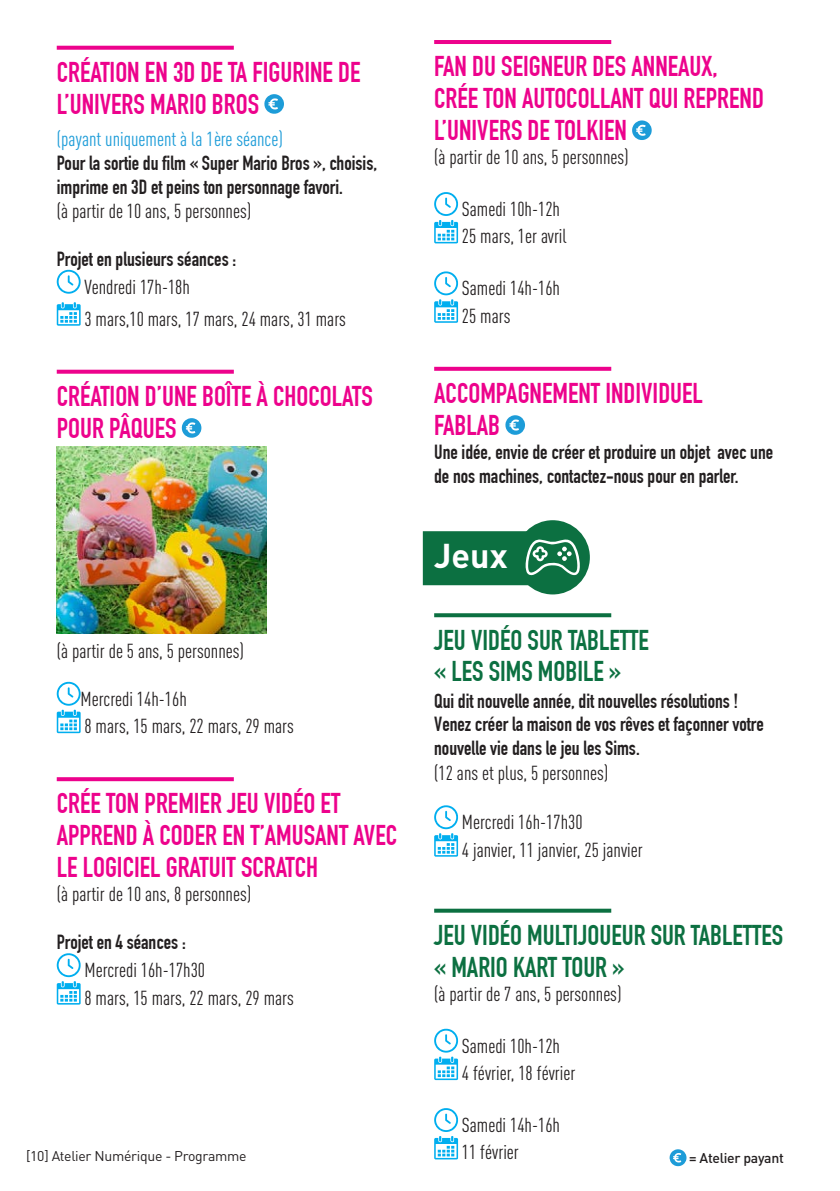
<style>
.page{position:relative;width:840px;height:1191px;background:#fff}
.page>*{position:absolute;margin:0;border:0;box-sizing:border-box;transform-origin:0 0}
.H1_-_Jeux{font:700 34px "DIN Pro";color:#fff}
.H2_-_Ateliers_créati{font:700 28px/32px "DIN Condensed";color:#ed028c}
.H2_-_Jeux{font:700 28px/31.6px "DIN Condensed";color:#0c7041}
.t1{font:20px "DIN Cond";color:#231f20}
.Descriptions{font:700 20px/24px "DIN Condensed";color:#231f20}
.H2_-_Ateliers_créati-2{font:20px "DIN Cond";color:#1d9cd8}
.t2{font:14px "DIN Pro";letter-spacing:-.02em;color:#231f20}
.t3{font:500 14px "DIN Pro";letter-spacing:-.02em;color:#231f20}
.s1{font-family:"DIN Cond";font-weight:400}
</style>
<div class="page">
<svg style="left:669px;top:1149px;width:17px;height:17px"></svg>
<svg style="left:57px;top:46px;width:177px;height:4px"></svg>
<svg style="left:264px;top:94px;width:20px;height:20px"></svg>
<svg style="left:57px;top:269px;width:24px;height:25px"></svg>
<svg style="left:57px;top:302px;width:24px;height:24px"></svg>
<svg style="left:57px;top:370px;width:177px;height:4px"></svg>
<svg style="left:181px;top:418px;width:20px;height:20px"></svg>
<img style="left:57px;top:446px;width:209px;height:188px">
<svg style="left:57px;top:681px;width:24px;height:52px"></svg>
<svg style="left:57px;top:777px;width:177px;height:4px"></svg>
<svg style="left:57px;top:953px;width:24px;height:51px"></svg>
<div style="left:422px;top:531px;width:150px;height:54px;background:#0c7041"></div>
<hr style="left:434px;top:40px;width:177px;height:4px;background:#ed028c">
<svg style="left:632px;top:120px;width:19px;height:20px"></svg>
<svg style="left:434px;top:192px;width:24px;height:51px"></svg>
<svg style="left:434px;top:271px;width:24px;height:52px"></svg>
<svg style="left:434px;top:367px;width:177px;height:4px"></svg>
<svg style="left:505px;top:415px;width:19px;height:20px"></svg>
<div style="left:515px;top:520px;width:74px;height:74px;background:#0c7041;border-radius:50%"></div>
<svg style="left:525px;top:539px;width:54px;height:36px"></svg>
<svg style="left:434px;top:613px;width:177px;height:4px"></svg>
<svg style="left:434px;top:805px;width:24px;height:51px"></svg>
<svg style="left:434px;top:908px;width:177px;height:4px"></svg>
<svg style="left:434px;top:1028px;width:24px;height:52px"></svg>
<svg style="left:434px;top:1108px;width:24px;height:51px"></svg>
<p class="H2_-_Ateliers_créati" style="left:57px;top:56px;width:305px">CRÉATION EN 3D DE TA FIGURINE DE<br>L’UNIVERS MARIO BROS</p>
<p class="H2_-_Ateliers_créati-2" style="left:57px;top:127px;width:227px">(payant uniquement à la 1ère séance)</p>
<p class="Descriptions" style="left:57px;top:151px;width:321px">Pour la sortie du film « Super Mario Bros », choisis, imprime en 3D et peins ton personnage favori.</p>
<p class="t1" style="left:57px;top:199px;width:196px">(à partir de 10 ans, 5 personnes)</p>
<p class="Descriptions" style="left:57px;top:247px;width:181px">Projet en plusieurs séances :</p>
<p class="t1" style="left:84px;top:275px;width:107px">Vendredi 17h-18h</p>
<p class="t1" style="left:84px;top:307px;width:263px">3 mars,10 mars, 17 mars, 24 mars, 31 mars</p>
<p class="H2_-_Ateliers_créati" style="left:57px;top:380px;width:317px">CRÉATION D’UNE BOÎTE À CHOCOLATS<br>POUR PÂQUES</p>
<p class="H2_-_Ateliers_créati" style="left:434px;top:50px;width:285px">FAN DU SEIGNEUR DES ANNEAUX,</p>
<p class="H2_-_Ateliers_créati" style="left:434px;top:82px;width:331px">CRÉE TON AUTOCOLLANT QUI REPREND<br>L’UNIVERS DE TOLKIEN</p>
<p class="t1" style="left:434px;top:145px;width:196px">(à partir de 10 ans, 5 personnes)</p>
<p class="t1" style="left:461px;top:197px;width:99px">Samedi 10h-12h</p>
<p class="t1" style="left:461px;top:225px;width:106px">25 mars, 1er avril</p>
<p class="t1" style="left:461px;top:277px;width:99px">Samedi 14h-16h</p>
<p class="t1" style="left:461px;top:304px;width:50px">25 mars</p>
<p class="H2_-_Ateliers_créati" style="left:434px;top:377px;width:270px">ACCOMPAGNEMENT INDIVIDUEL</p>
<p class="H2_-_Ateliers_créati" style="left:434px;top:409px;width:67px">FABLAB</p>
<p class="Descriptions" style="left:434px;top:440px;width:340px">Une idée, envie de créer et produire un objet avec une de nos machines, contactez-nous pour en parler.</p>
<p class="H1_-_Jeux" style="left:434px;top:527px;width:75px">Jeux</p>
<p class="H2_-_Jeux" style="left:434px;top:624px;width:216px">JEU VIDÉO SUR TABLETTE « LES SIMS MOBILE »</p>
<p class="Descriptions" style="left:434px;top:688px;width:331px">Qui dit nouvelle année, dit nouvelles résolutions !<br>Venez créer la maison de vos rêves et façonner votre nouvelle vie dans le jeu les Sims.<br><span class="s1">(12 ans et plus, 5 personnes)</span></p>
<p class="t1" style="left:461px;top:810px;width:122px">Mercredi 16h-17h30</p>
<p class="t1" style="left:461px;top:838px;width:182px">4 janvier, 11 janvier, 25 janvier</p>
<p class="t1" style="left:57px;top:639px;width:189px">(à partir de 5 ans, 5 personnes)</p>
<p class="t1" style="left:81px;top:687px;width:108px">Mercredi 14h-16h</p>
<p class="t1" style="left:84px;top:714px;width:211px">8 mars, 15 mars, 22 mars, 29 mars</p>
<p class="H2_-_Ateliers_créati" style="left:57px;top:787px;width:341px">CRÉE TON PREMIER JEU VIDÉO ET<br>APPREND À CODER EN T’AMUSANT AVEC<br>LE LOGICIEL GRATUIT SCRATCH</p>
<p class="t1" style="left:57px;top:882px;width:196px">(à partir de 10 ans, 8 personnes)</p>
<p class="Descriptions" style="left:57px;top:930px;width:130px">Projet en 4 séances :</p>
<p class="t1" style="left:84px;top:958px;width:122px">Mercredi 16h-17h30</p>
<p class="t1" style="left:84px;top:986px;width:211px">8 mars, 15 mars, 22 mars, 29 mars</p>
<p class="H2_-_Jeux" style="left:434px;top:919px;width:350px">JEU VIDÉO MULTIJOUEUR SUR TABLETTES « MARIO KART TOUR »</p>
<p class="t1" style="left:434px;top:982px;width:189px">(à partir de 7 ans, 5 personnes)</p>
<p class="t1" style="left:461px;top:1034px;width:99px">Samedi 10h-12h</p>
<p class="t1" style="left:461px;top:1061px;width:115px">4 février, 18 février</p>
<p class="t1" style="left:461px;top:1113px;width:99px">Samedi 14h-16h</p>
<p class="t1" style="left:461px;top:1140px;width:58px">11 février</p>
<p class="t2" style="left:26px;top:1145px;width:222px">[10] Atelier Numérique - Programme</p>
<p class="t3" style="left:689px;top:1146px;width:96px">= Atelier payant</p>
</div>
